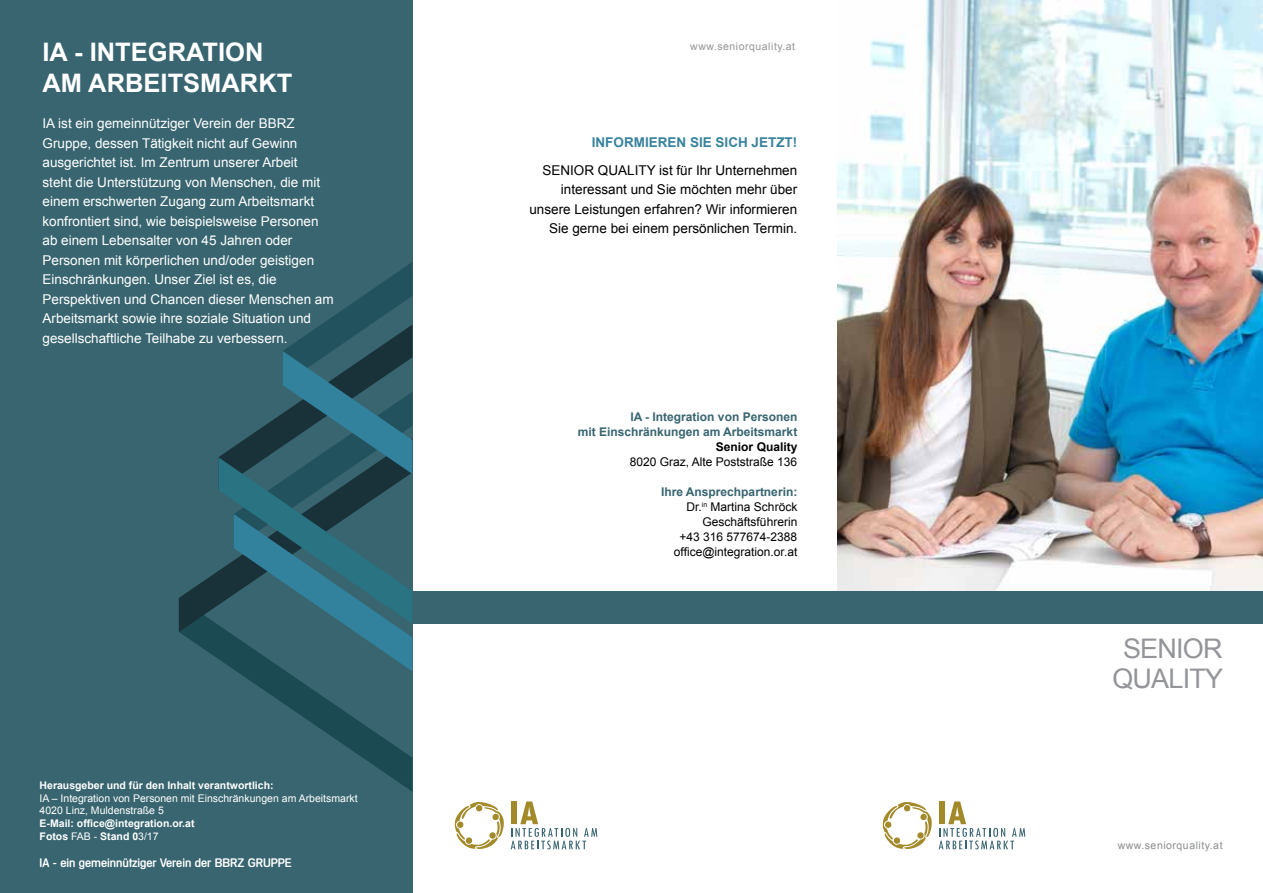
<style>
.page{position:relative;width:1263px;height:893px;background:#fff}
.page>*{position:absolute;margin:0;border:0;box-sizing:border-box;transform-origin:0 0}
.t1{font:27px/30px "Arial";color:#939598}
.t2{font:700 25.5px/30.6px "Arial";color:#fff}
.t3{font:13.5px/19.5px "Arial";color:#fff}
.t4{font:13.5px/19.5px "Arial";color:#000;text-align:right}
.t5{font:700 13.5px "Arial";color:#38839e}
.t6{font:12px/15px "Arial";color:#000;text-align:right}
.t7{font:700 12px/15px "Arial";color:#386570;text-align:right}
.t8{font:500 12px "Mercedes TS";color:#fff}
.t9{font:700 12px "Arial";color:#000}
.t10{font:700 10.5px/12.6px "Arial";color:#fff}
.t11{font:10.5px/12.6px "Arial";color:#fff}
.t12{font:10.5px "Arial";letter-spacing:.05em;color:#939598}
.t13{font:10.5px "Arial";letter-spacing:.05em;color:#8a8c8e}
.s1{font-weight:400}
.s2{font-weight:700;color:#386570}
</style>
<div class="page">
<img style="left:838px;top:0;width:425px;height:591px">
<div style="left:0;top:0;width:412px;height:893px;background:#386570"></div>
<svg style="left:179px;top:632px;width:233px;height:159px"></svg>
<svg style="left:179px;top:571px;width:39px;height:61px;fill:#193139"></svg>
<svg style="left:218px;top:262px;width:194px;height:409px"></svg>
<div style="left:412px;top:591px;width:851px;height:33px;background:#386570"></div>
<svg style="left:939px;top:801px;width:86px;height:48px"></svg>
<svg style="left:882px;top:802px;width:50px;height:47px"></svg>
<svg style="left:511px;top:801px;width:86px;height:48px"></svg>
<svg style="left:454px;top:802px;width:50px;height:47px"></svg>
<h2 class="t2" style="left:43px;top:38px;width:251px">IA - Integration am Arbeitsmarkt</h2>
<p class="t12" style="left:690px;top:40px;width:106px">www.seniorquality.at</p>
<p class="t3" style="left:43px;top:114px;width:293px">IA ist ein gemeinnütziger Verein der BBRZ Gruppe, dessen Tätigkeit nicht auf Gewinn ausgerichtet ist. Im Zentrum unserer Arbeit<br>steht die Unterstützung von Menschen, die mit einem erschwerten Zugang zum Arbeitsmarkt konfrontiert sind, wie beispielsweise Personen ab einem Lebensalter von 45 Jahren oder Personen mit körperlichen und/oder geistigen Einschränkungen. Unser Ziel ist es, die Perspektiven und Chancen dieser Menschen am Arbeitsmarkt sowie ihre soziale Situation und gesellschaftliche Teilhabe zu verbessern.</p>
<p class="t10" style="left:40px;top:779px;width:235px">Herausgeber und für den Inhalt verantwortlich:</p>
<p class="t11" style="left:40px;top:792px;width:320px">IA – Integration von Personen mit Einschränkungen am Arbeitsmarkt<br>4020 Linz, Muldenstraße 5</p>
<p class="t10" style="left:40px;top:817px;width:156px">E-Mail: office@integration.or.at<br>Fotos <span class="s1">FAB -</span> Stand 0<span class="s1">3/17</span></p>
<p class="t8" style="left:40px;top:855px;width:254px">IA - ein gemeinnütziger Verein der BBRZ GRUPPE</p>
<p class="t5" style="left:592px;top:133px;width:33px">INFORM</p>
<p class="t5" style="left:645px;top:133px;width:14px">IEREN</p>
<p class="t5" style="left:690px;top:133px;width:109px">SIE SICH JETZT!</p>
<p class="t4" style="left:529px;top:160px;width:269px">SENIOR QUALITY ist für Ihr Unternehmen interessant und Sie möchten mehr über unsere Leistungen erfahren? Wir informieren Sie gerne bei einem persönlichen Termin.</p>
<p class="t7" style="left:578px;top:410px;width:221px">IA - Integration von Personen<br>mit Einschränkungen am Arbeitsmarkt</p>
<p class="t9" style="left:716px;top:439px;width:83px">Senior Quality</p>
<p class="t6" style="left:630px;top:455px;width:169px">8020 Graz, Alte Poststraße 136</p>
<p class="t6" style="left:661px;top:485px;width:138px"><span class="s2">Ihre Ansprechpartnerin:<br></span>Dr.<sup>in</sup> Martina Schröck<br>Geschäftsführerin<br>+43 316 577674-2388 office@integration.or.at</p>
<h1 class="t1" style="left:1112px;top:634px;width:45px;text-indent:11px">Senior quality</h1>
<p class="t13" style="left:1118px;top:839px;width:106px">www.seniorquality.at</p>
</div>
